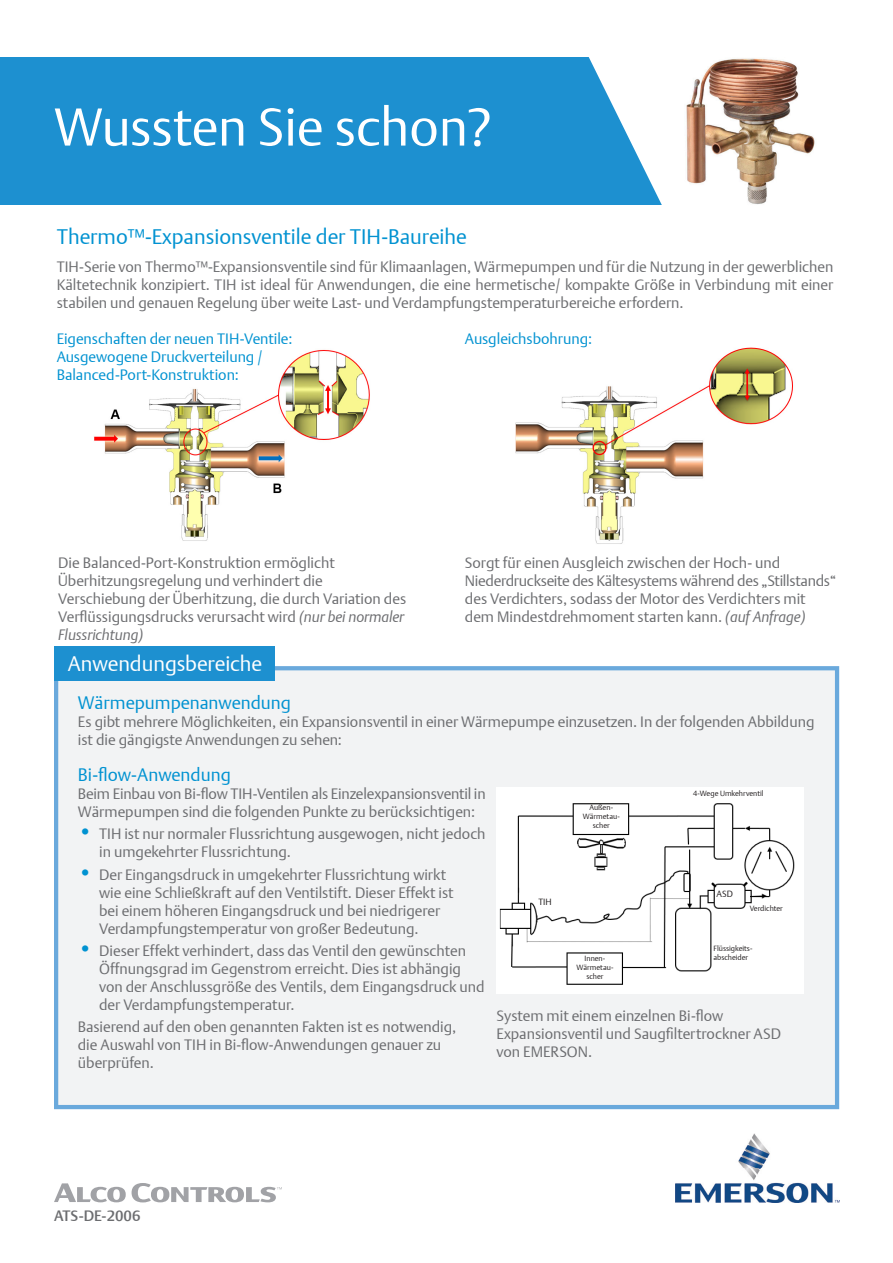
<style>
.page{position:relative;width:893px;height:1263px;background:#fff}
.page>*{position:absolute;margin:0;border:0;box-sizing:border-box;transform-origin:0 0}
.t1{font:52.5px "DTL Argo T Light";letter-spacing:-.005em;color:#fff}
.t2{font:21px "DTL Argo T Light";color:#0092d1}
.t3{font:21px "DTL Argo T Light";color:#fff}
.t4{font:18px "DTL Argo T Light";color:#0092d1}
.t5{font:15px/18px "DTL Argo T Light";color:#6c6d70}
.t6{font:15px/18px "DTL Argo T Light";color:#6d6e71;text-align:justify}
.t7{font:15px/18px "DTL Argo T Light";color:#0092d1}
.t8{font:500 15px "DTL Argo T";color:#6c6d70}
.t9{font:9px "DTL Argo T Light";color:#231f20}
.t10{font:7.5px "DTL Argo T Light";letter-spacing:-.005em;color:#231f20}
.s1{font-style:italic}
.s2{font-size:21px;color:#0092d1}
</style>
<div class="page">
<div style="left:0;top:57px;width:893px;height:148px;background:#1d90d0"></div>
<svg style="left:588px;top:57px;width:305px;height:148px;fill:#fff"></svg>
<div style="left:54px;top:666px;width:785px;height:443px;background:#f2f3f4;border:4px solid #6aa9dc"></div>
<div style="left:54px;top:646px;width:220px;height:35px;background:#1d90d0"></div>
<img style="left:94px;top:349px;width:276px;height:192px">
<img style="left:515px;top:347px;width:278px;height:197px">
<img style="left:497px;top:787px;width:306px;height:206px">
<img style="left:663px;top:57px;width:172px;height:148px">
<svg style="left:54px;top:1183px;width:72px;height:19px"></svg>
<svg style="left:132px;top:1183px;width:150px;height:19px"></svg>
<img style="left:676px;top:1134px;width:164px;height:68px">
<p class="t1" style="left:54px;top:96px;width:439px">Wussten Sie schon?</p>
<p class="t2" style="left:57px;top:224px;width:412px">Thermo™-Expansionsventile der TIH-Baureihe</p>
<p class="t6" style="left:57px;top:257px;width:778px">TIH-Serie von Thermo™-Expansionsventile sind für Klimaanlagen, Wärmepumpen und für die Nutzung in der gewerblichen Kältetechnik konzipiert. TIH ist ideal für Anwendungen, die eine hermetische/ kompakte Größe in Verbindung mit einer stabilen und genauen Regelung über weite Last- und Verdampfungstemperaturbereiche erfordern.</p>
<p class="t7" style="left:57px;top:330px;width:237px">Eigenschaften der neuen TIH-Ventile:</p>
<p class="t7" style="left:57px;top:348px;width:208px">Ausgewogene Druckverteilung /<br>Balanced-Port-Konstruktion:</p>
<p class="t7" style="left:465px;top:330px;width:129px">Ausgleichsbohrung:</p>
<p class="t5" style="left:58px;top:554px;width:349px">Die Balanced-Port-Konstruktion ermöglicht Überhitzungsregelung und verhindert die Verschiebung der Überhitzung, die durch Variation des Verflüssigungsdrucks verursacht wird <span class="s1">(nur bei normaler Flussrichtung)</span></p>
<p class="t5" style="left:465px;top:554px;width:373px">Sorgt für einen Ausgleich zwischen der Hoch- und Niederdruckseite des Kältesystems während des „Stillstands“ des Verdichters, sodass der Motor des Verdichters mit dem Mindestdrehmoment starten kann. <span class="s1">(auf Anfrage)</span></p>
<p class="t3" style="left:68px;top:651px;width:196px">Anwendungsbereiche</p>
<p class="t4" style="left:78px;top:691px;width:215px">Wärmepumpenanwendung</p>
<p class="t5" style="left:78px;top:712px;width:738px">Es gibt mehrere Möglichkeiten, ein Expansionsventil in einer Wärmepumpe einzusetzen. In der folgenden Abbildung ist die gängigste Anwendungen zu sehen:</p>
<p class="t4" style="left:78px;top:764px;width:154px">Bi-flow-Anwendung</p>
<p class="t5" style="left:78px;top:785px;width:409px">Beim Einbau von Bi-flow TIH-Ventilen als Einzelexpansionsventil in<br>Wärmepumpen sind die folgenden Punkte zu berücksichtigen:</p>
<p class="t5" style="left:99px;top:825px;width:388px;text-indent:-21px"><span class="s2">•</span> TIH ist nur normaler Flussrichtung ausgewogen, nicht jedoch in umgekehrter Flussrichtung.</p>
<p class="t5" style="left:99px;top:865px;width:356px;text-indent:-21px"><span class="s2">•</span> Der Eingangsdruck in umgekehrter Flussrichtung wirkt wie eine Schließkraft auf den Ventilstift. Dieser Effekt ist bei einem höheren Eingangsdruck und bei niedrigerer Verdampfungstemperatur von großer Bedeutung.</p>
<p class="t5" style="left:99px;top:941px;width:387px;text-indent:-21px"><span class="s2">•</span> Dieser Effekt verhindert, dass das Ventil den gewünschten Öffnungsgrad im Gegenstrom erreicht. Dies ist abhängig von der Anschlussgröße des Ventils, dem Eingangsdruck und der Verdampfungstemperatur.</p>
<p class="t5" style="left:78px;top:1018px;width:380px">Basierend auf den oben genannten Fakten ist es notwendig, die Auswahl von TIH in Bi-flow-Anwendungen genauer zu überprüfen.</p>
<p class="t10" style="left:693px;top:789px;width:72px">4-Wege Umkehrventil</p>
<p class="t10" style="left:589px;top:803px;width:25px">Außen-</p>
<p class="t10" style="left:583px;top:812px;width:38px">Wärmetau-</p>
<p class="t10" style="left:593px;top:821px;width:19px">scher</p>
<p class="t9" style="left:716px;top:889px;width:18px">ASD</p>
<p class="t9" style="left:538px;top:897px;width:15px">TIH</p>
<p class="t10" style="left:750px;top:904px;width:35px">Verdichter</p>
<p class="t10" style="left:713px;top:944px;width:40px">Flüssigkeits-</p>
<p class="t10" style="left:713px;top:953px;width:36px">abscheider</p>
<p class="t10" style="left:585px;top:953px;width:22px">Innen-</p>
<p class="t10" style="left:576px;top:962px;width:38px">Wärmetau-</p>
<p class="t10" style="left:586px;top:971px;width:19px">scher</p>
<p class="t5" style="left:497px;top:1006px;width:286px">System mit einem einzelnen Bi-flow<br>Expansionsventil und Saugfiltertrockner ASD von EMERSON.</p>
<p class="t8" style="left:54px;top:1207px;width:88px">ATS-DE-2006</p>
</div>
